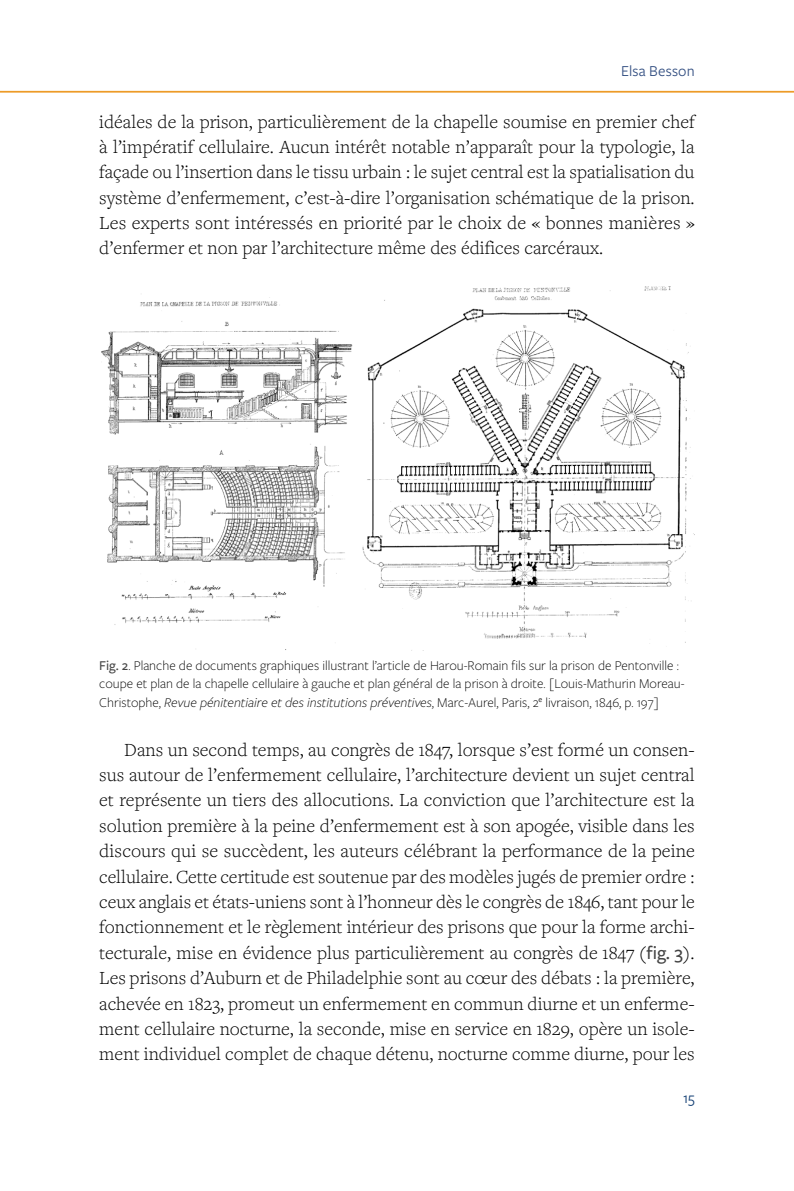
<style>
.page{position:relative;width:794px;height:1191px;background:#fff}
.page>*{position:absolute;margin:0;border:0;box-sizing:border-box;transform-origin:0 0}
.texte{font:300 19.25px/25.4px "Freight Text Pro";color:#000;text-align:justify}
.t1{font:15.75px "Freight Sans Pro";letter-spacing:.01em;color:#324e81}
.t2{font:15.75px "Freight Sans Pro";color:#0d3a70}
.legende{font:300 14px/18.4px "Freight Sans Pro";color:#000}
.s1{font-weight:500;color:#444}
.s2{font-style:italic}
.s3{font-family:"Freight Sans Pro";font-weight:500;color:#444}
</style>
<div class="page">
<hr style="left:0;top:91px;width:794px;height:2px;background:#ed9b27">
<img style="left:101px;top:286px;width:593px;height:364px">
<p class="t1" style="left:621px;top:60px;width:75px">Elsa Besson</p>
<p class="texte" style="left:99px;top:108px;width:597px">idéales de la prison, particulièrement de la chapelle soumise en premier chef à l’impératif cellulaire. Aucun intérêt notable n’apparaît pour la typologie, la façade ou l’insertion dans le tissu urbain : le sujet central est la spatialisation du système d’enfermement, c’est-à-dire l’organisation schématique de la prison.<br>Les experts sont intéressés en priorité par le choix de « bonnes manières » d’enfermer et non par l’architecture même des édifices carcéraux.</p>
<p class="legende" style="left:99px;top:655px;width:587px"><span class="s1">Fig. 2</span>. Planche de documents graphiques illustrant l’article de Harou-Romain fils sur la prison de Pentonville : coupe et plan de la chapelle cellulaire à gauche et plan général de la prison à droite. [Louis-Mathurin Moreau-<br>Christophe, <span class="s2">Revue pénitentiaire et des institutions préventives</span>, Marc-Aurel, Paris, 2<sup>e</sup> livraison, 1846, p. 197]</p>
<p class="texte" style="left:99px;top:736px;width:597px;text-indent:25px">Dans un second temps, au congrès de 1847, lorsque s’est formé un consen&shy;sus autour de l’enfermement cellulaire, l’architecture devient un sujet central et représente un tiers des allocutions. La conviction que l’architecture est la solution première à la peine d’enfermement est à son apogée, visible dans les discours qui se succèdent, les auteurs célébrant la performance de la peine cellulaire. Cette certitude est soutenue par des modèles jugés de premier ordre : ceux anglais et états-uniens sont à l’honneur dès le congrès de 1846, tant pour le fonctionnement et le règlement intérieur des prisons que pour la forme archi&shy;tecturale, mise en évidence plus particulièrement au congrès de 1847 (<span class="s3">fig. 3</span>).<br>Les prisons d’Auburn et de Philadelphie sont au cœur des débats : la première, achevée en 1823, promeut un enfermement en commun diurne et un enferme&shy;ment cellulaire nocturne, la seconde, mise en service en 1829, opère un isole&shy;ment individuel complet de chaque détenu, nocturne comme diurne, pour les</p>
<p class="t2" style="left:683px;top:1087px;width:13px">15</p>
</div>
